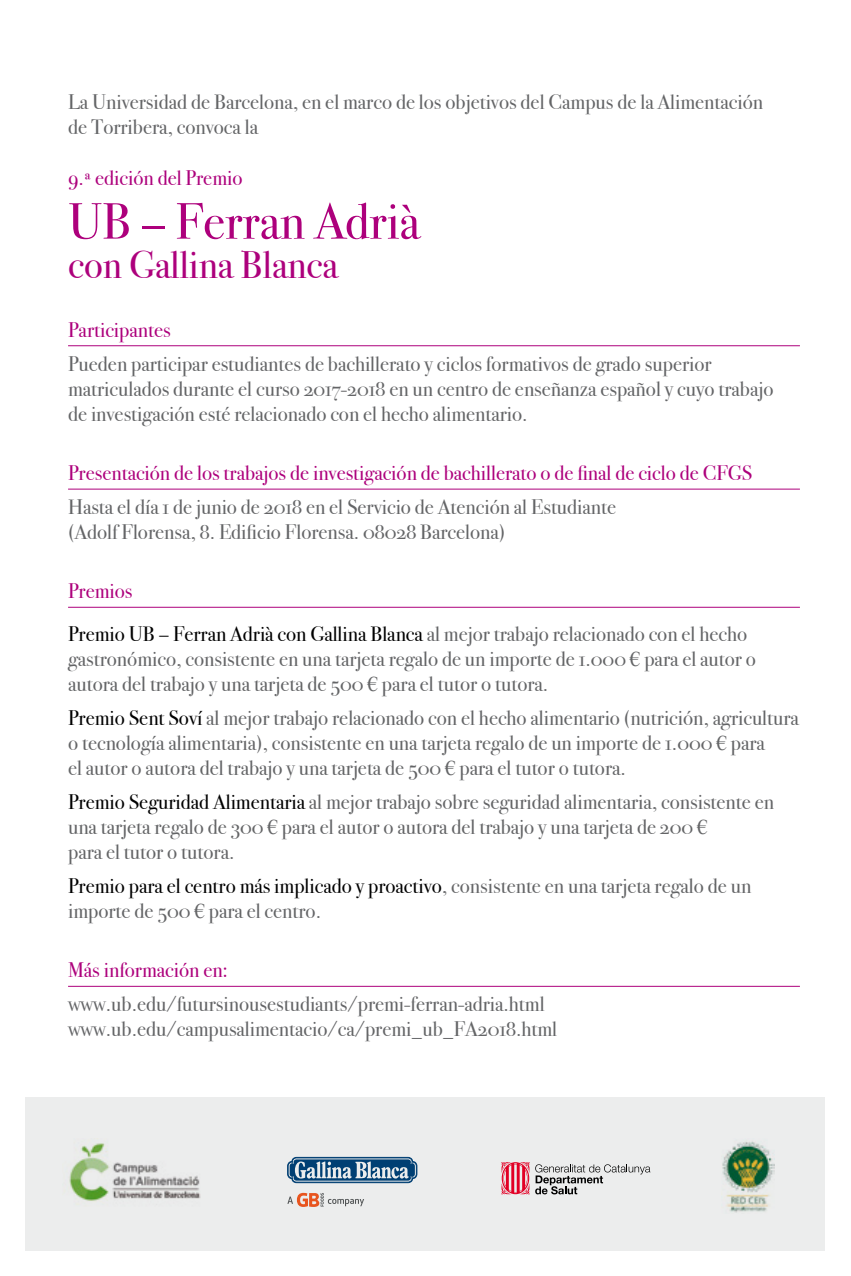
<style>
.page{position:relative;width:851px;height:1276px;background:#fff}
.page>*{position:absolute;margin:0;border:0;box-sizing:border-box;transform-origin:0 0}
.t1{font:51px "Bodoni Svty Two OSITCTT";color:#ad007c}
.t2{font:39px "Bodoni Svty Two OSITCTT";color:#ad007c}
.t3{font:21px/25.2px "Bodoni Svty Two OSITCTT";color:#646567}
.t4{font:21px "Bodoni Svty Two OSITCTT";color:#ad007c}
.t5{font:21px/42.3px "Bodoni Svty Two OSITCTT";color:#000}
.s1{color:#ad007c}
.s2{color:#646567}
.s3{font-family:"Times New Roman"}
.s4{color:#000}
</style>
<div class="page">
<hr style="left:68px;top:345px;width:731px;height:1px;background:#ad007c">
<hr style="left:68px;top:488px;width:731px;height:1px;background:#ad007c">
<hr style="left:68px;top:607px;width:731px;height:1px;background:#ad007c">
<hr style="left:68px;top:986px;width:731px;height:1px;background:#ad007c">
<div style="left:26px;top:1097px;width:799px;height:153px;background:#eceded"></div>
<img style="left:722px;top:1141px;width:52px;height:72px">
<svg style="left:501px;top:1162px;width:28px;height:32px"></svg>
<svg style="left:535px;top:1164px;width:115px;height:30px"></svg>
<img style="left:69px;top:1143px;width:132px;height:62px">
<svg style="left:287px;top:1192px;width:77px;height:15px"></svg>
<svg style="left:287px;top:1157px;width:130px;height:25px"></svg>
<p class="t3" style="left:68px;top:89px;width:696px">La Universidad de Barcelona, en el marco de los objetivos del Campus de la Alimentación de Torribera, convoca la</p>
<p class="t4" style="left:68px;top:165px;width:176px">9.ª edición del Premio</p>
<h1 class="t1" style="left:68px;top:191px;width:353px">UB – Ferran Adrià</h1>
<h2 class="t2" style="left:68px;top:241px;width:271px">con Gallina Blanca</h2>
<p class="t4" style="left:68px;top:317px;width:104px">Participantes</p>
<p class="t3" style="left:68px;top:351px;width:706px">Pueden participar estudiantes de bachillerato y ciclos formativos de grado superior matriculados durante el curso 2017-2018 en un centro de enseñanza español y cuyo trabajo de investigación esté relacionado con el hecho alimentario.</p>
<p class="t4" style="left:68px;top:460px;width:685px">Presentación de los trabajos de investigación de bachillerato o de final de ciclo de CFGS</p>
<p class="t3" style="left:68px;top:494px;width:549px">Hasta el día 1 de junio de 2018 en el Servicio de Atención al Estudiante (Adolf Florensa, 8. Edificio Florensa. 08028 Barcelona)</p>
<p class="t5" style="left:68px;top:570px;width:680px"><span class="s1">Premios<br></span>Premio UB – Ferran Adrià con Gallina Blanca <span class="s2">al mejor trabajo relacionado con el hecho</span></p>
<p class="t3" style="left:68px;top:646px;width:689px">gastronómico, consistente en una tarjeta regalo de un importe de 1.000 <span class="s3">€</span> para el autor o autora del trabajo y una tarjeta de 500 <span class="s3">€</span> para el tutor o tutora.</p>
<p class="t3" style="left:68px;top:705px;width:732px"><span class="s4">Premio Sent Soví</span> al mejor trabajo relacionado con el hecho alimentario (nutrición, agricultura o tecnología alimentaria), consistente en una tarjeta regalo de un importe de 1.000 <span class="s3">€</span> para<br>el autor o autora del trabajo y una tarjeta de 500 <span class="s3">€</span> para el tutor o tutora.</p>
<p class="t3" style="left:68px;top:789px;width:707px"><span class="s4">Premio Seguridad Alimentaria</span> al mejor trabajo sobre seguridad alimentaria, consistente en una tarjeta regalo de 300 <span class="s3">€</span> para el autor o autora del trabajo y una tarjeta de 200 <span class="s3">€<br></span>para el tutor o tutora.</p>
<p class="t3" style="left:68px;top:873px;width:684px"><span class="s4">Premio para el centro más implicado y proactivo</span>, consistente en una tarjeta regalo de un importe de 500 <span class="s3">€</span> para el centro.</p>
<p class="t4" style="left:68px;top:958px;width:161px">Más información en:</p>
<p class="t3" style="left:68px;top:991px;width:490px">www.ub.edu/futursinousestudiants/premi-ferran-adria.html www.ub.edu/campusalimentacio/ca/premi_ub_FA2018.html</p>
</div>
